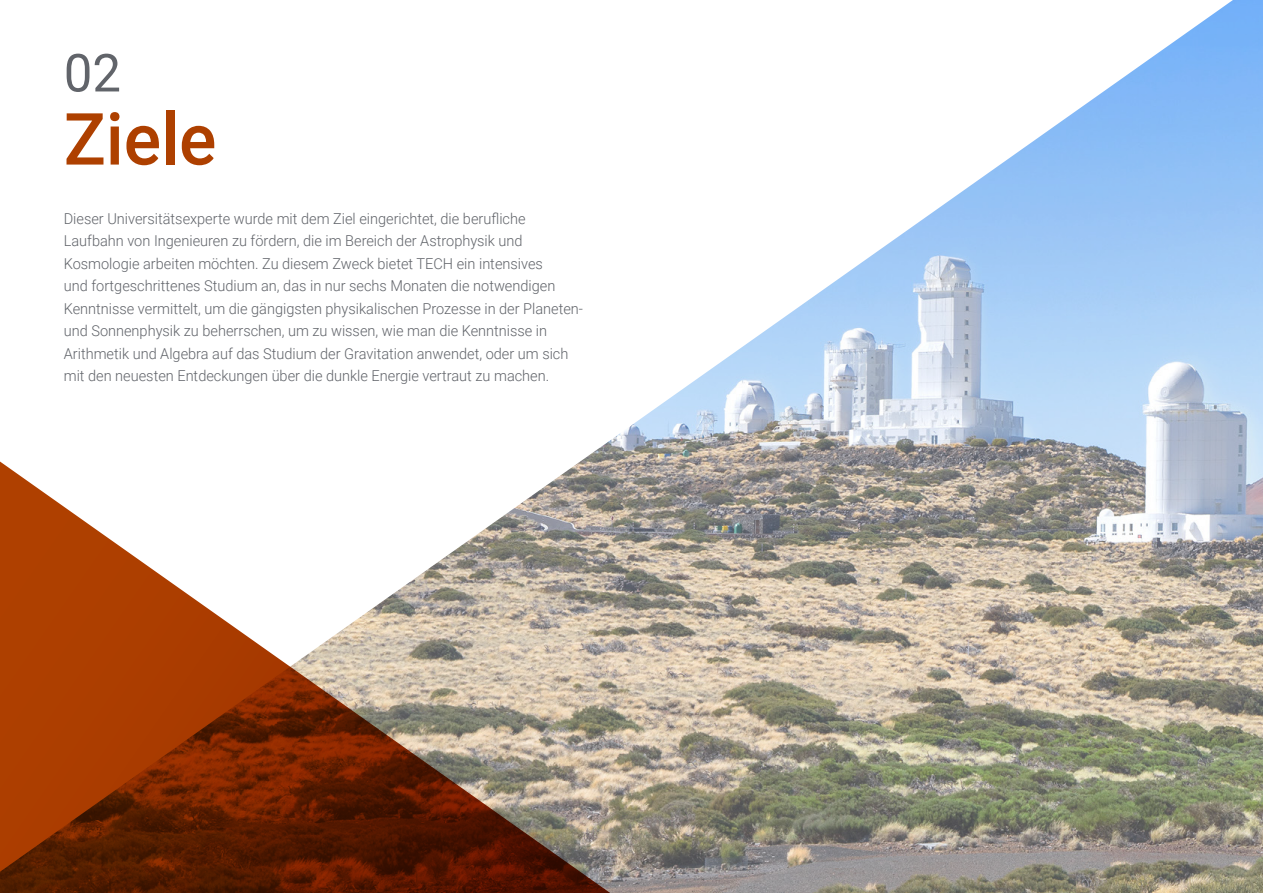
<style>
.page{position:relative;width:1263px;height:893px;background:#fff}
.page>*{position:absolute;margin:0;border:0;box-sizing:border-box;transform-origin:0 0}
.t1{font:500 72px "Roboto";color:#ae4000}
.t2{font:52.5px "Roboto";color:#61646a}
.t3{font:300 15px/22.5px "Roboto";color:#61646a}
</style>
<div class="page">
<img style="left:602px;top:0;width:661px;height:893px">
<svg style="left:0;top:446px;width:640px;height:447px"></svg>
<h2 class="t2" style="left:64px;top:36px;width:59px">02</h2>
<h1 class="t1" style="left:64px;top:89px;width:154px">Ziele</h1>
<p class="t3" style="left:64px;top:207px;width:521px">Dieser Universitätsexperte wurde mit dem Ziel eingerichtet, die berufliche Laufbahn von Ingenieuren zu fördern, die im Bereich der Astrophysik und Kosmologie arbeiten möchten. Zu diesem Zweck bietet TECH ein intensives<br>und fortgeschrittenes Studium an, das in nur sechs Monaten die notwendigen Kenntnisse vermittelt, um die gängigsten physikalischen Prozesse in der Planeten&shy;und Sonnenphysik zu beherrschen, um zu wissen, wie man die Kenntnisse in Arithmetik und Algebra auf das Studium der Gravitation anwendet, oder um sich mit den neuesten Entdeckungen über die dunkle Energie vertraut zu machen.</p>
</div>
